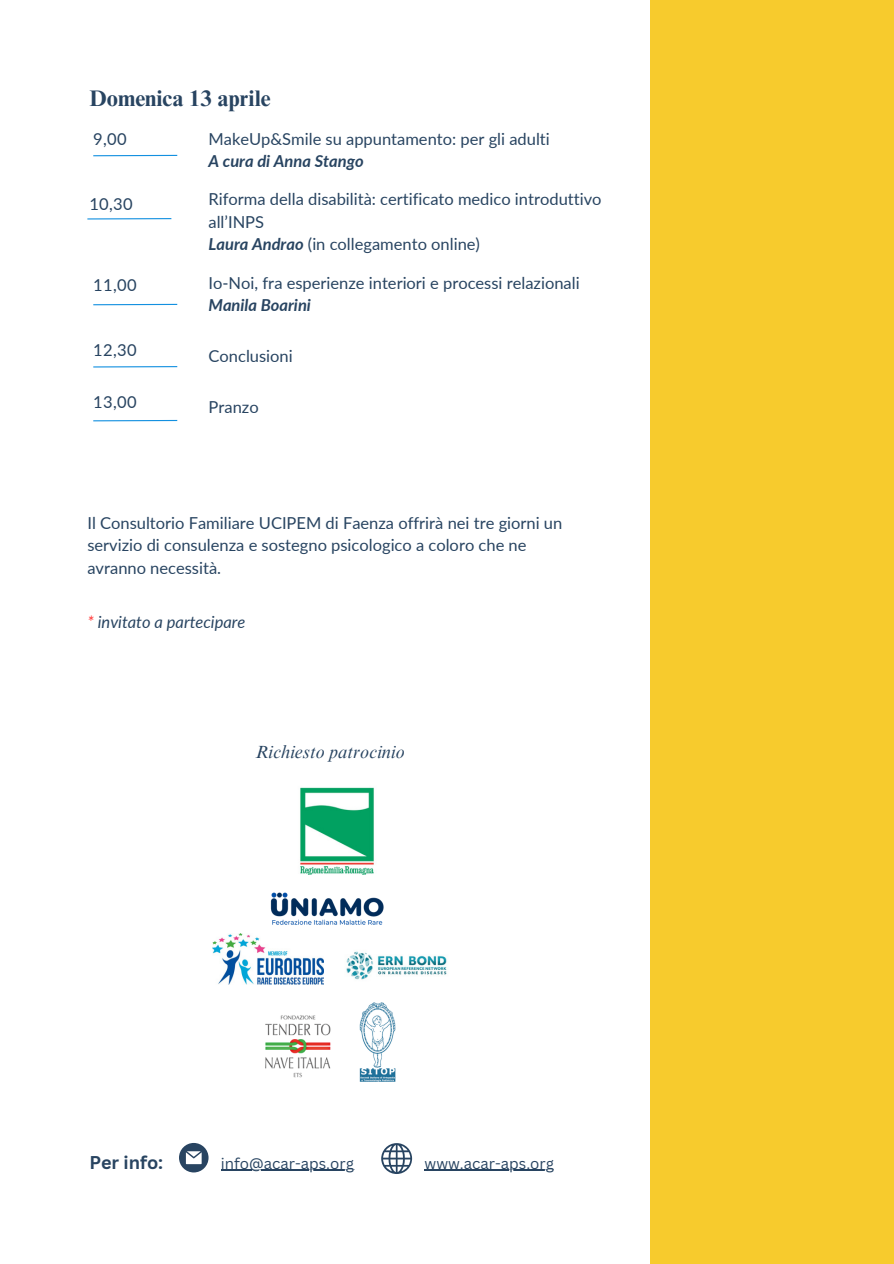
<style>
.page{position:relative;width:894px;height:1264px;background:#fff}
.page>*{position:absolute;margin:0;border:0;box-sizing:border-box;transform-origin:0 0}
.t1{font:700 22.5px "Times NRMT Pro";color:#284461}
.t2{font:italic 18px "Times NRMT Pro";color:#284461}
.t3{font:700 18px "Canva Sans";color:#284461}
.t4{font:16.5px/22.5px "Lato";color:#284461}
.t5{font:italic 16.5px "Lato";color:#284461}
.t6{font:15px "Canva Sans";color:#284461}
.s1{font-weight:700;font-style:italic}
.s2{color:#ff3131}
</style>
<div class="page">
<hr style="left:93px;top:155px;width:84px;height:1px;background:#1390e0">
<hr style="left:93px;top:366px;width:84px;height:1px;background:#1390e0">
<div style="left:649px;top:0;width:244px;height:1263px;background:#f7cb2d"></div>
<hr style="left:87px;top:218px;width:84px;height:1px;background:#1390e0">
<hr style="left:93px;top:304px;width:84px;height:1px;background:#1390e0">
<svg style="left:179px;top:1143px;width:29px;height:29px"></svg>
<svg style="left:381px;top:1143px;width:31px;height:31px"></svg>
<hr style="left:221px;top:1169px;width:133px;height:1px;background:#284461">
<hr style="left:424px;top:1169px;width:130px;height:1px;background:#284461">
<hr style="left:93px;top:420px;width:84px;height:1px;background:#1390e0">
<img style="left:213px;top:933px;width:110px;height:51px">
<img style="left:270px;top:892px;width:114px;height:33px">
<img style="left:346px;top:951px;width:101px;height:29px">
<img style="left:265px;top:1015px;width:66px;height:63px">
<img style="left:300px;top:787px;width:74px;height:87px">
<img style="left:359px;top:1002px;width:36px;height:79px">
<h1 class="t1" style="left:89px;top:90px;width:183px">Domenica 13 aprile</h1>
<h2 class="t4" style="left:208px;top:127px;width:342px">MakeUp&amp;Smile su appuntamento: per gli adulti<br><span class="s1">A cura di Anna Stango</span></h2>
<p class="t4" style="left:93px;top:128px;width:35px">9,00</p>
<h4 class="t4" style="left:89px;top:192px;width:45px">10,30</h4>
<h4 class="t4" style="left:208px;top:188px;width:394px">Riforma della disabilità: certificato medico introduttivo all’INPS<br><span class="s1">Laura Andrao</span> (in collegamento online)</h4>
<p class="t4" style="left:93px;top:273px;width:45px">11,00</p>
<h2 class="t4" style="left:208px;top:271px;width:372px">Io-Noi, fra esperienze interiori e processi relazionali<br><span class="s1">Manila Boarini</span></h2>
<h4 class="t4" style="left:93px;top:338px;width:45px">12,30</h4>
<h4 class="t4" style="left:208px;top:344px;width:86px">Conclusioni</h4>
<p class="t4" style="left:93px;top:390px;width:45px">13,00</p>
<h2 class="t4" style="left:208px;top:396px;width:52px">Pranzo</h2>
<h2 class="t4" style="left:87px;top:511px;width:476px">Il Consultorio Familiare UCIPEM di Faenza offrirà nei tre giorni un servizio di consulenza e sostegno psicologico a coloro che ne avranno necessità.</h2>
<h4 class="t5" style="left:87px;top:611px;width:159px"><span class="s2">*</span> invitato a partecipare</h4>
<h4 class="t2" style="left:255px;top:744px;width:151px">Richiesto patrocinio</h4>
<p class="t3" style="left:89px;top:1149px;width:75px">Per info:</p>
<p class="t6" style="left:221px;top:1152px;width:135px">info@acar-aps.org</p>
<h2 class="t6" style="left:424px;top:1152px;width:131px">www.acar-aps.org</h2>
</div>
